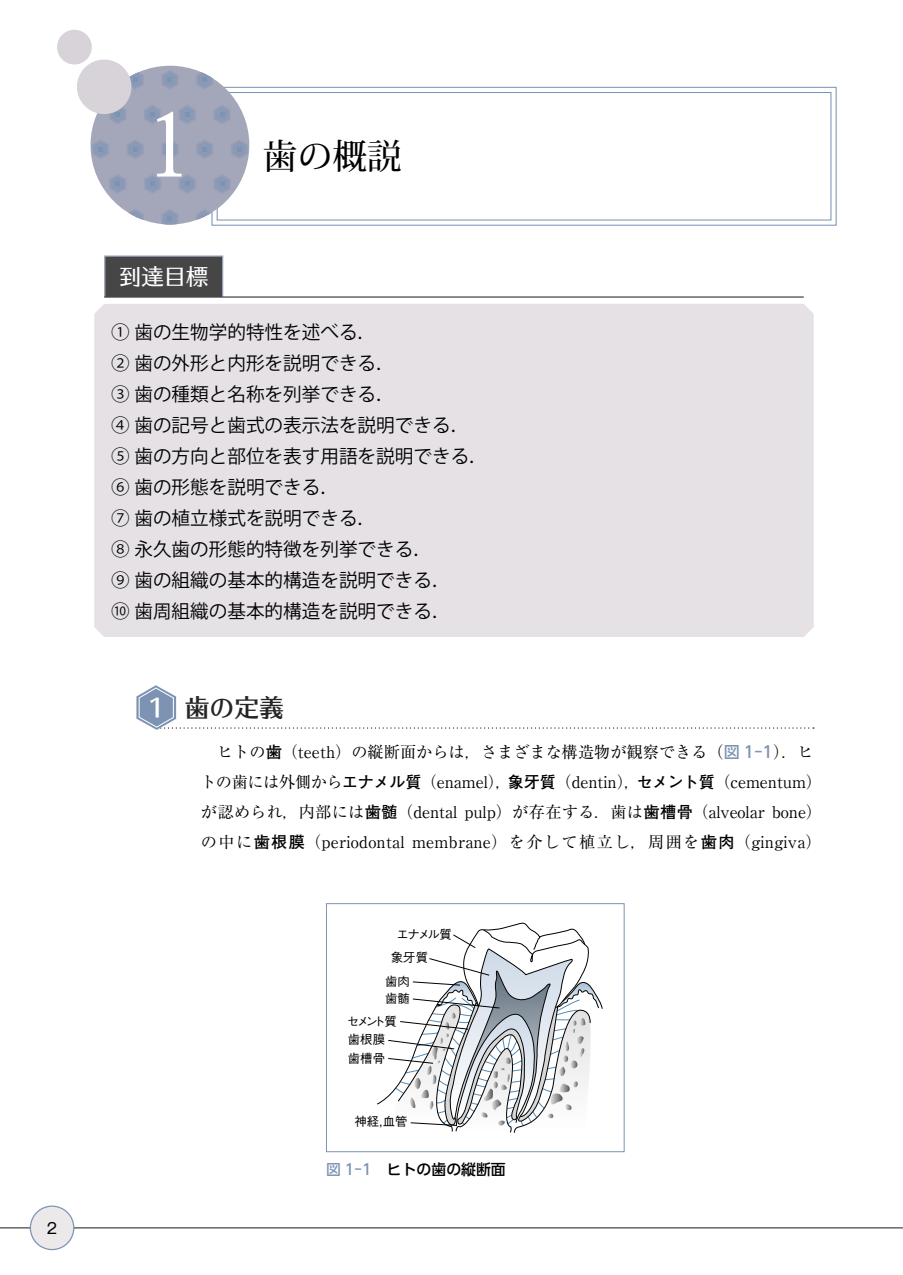
<style>
.page{position:relative;width:903px;height:1275px;background:#fff}
.page>*{position:absolute;margin:0;border:0;box-sizing:border-box;transform-origin:0 0}
.章番号{font:89.25px "Koz Min Pr 6 N";color:#fff}
.章タイトル{font:500 34.65px "Koz Min Pr 6 N";color:#000}
.見出し01{font:24.85px "UD Typos 512 Std";color:#252525}
.t1{font:24.85px "UD Typos 512 Std";color:#fff}
.t2{font:22.4px "UD Typos 510 Std";color:#fff}
.到達目標{font:18.55px "Koz Go Pr 6 N";color:#000}
.本文{font:16.1px/29.8px "Ryumin Pr 5";letter-spacing:.005em;color:#000}
.図キャプション{font:500 14.88px "UD Shin Go Pr 6 N";color:#000}
.t3{font:14.88px "Gothic MB101 Pr 5";color:#000}
.t4{font:500 12.42px "Gothic BBB Pro";color:#000}
.t5{font:500 12.42px/23.6px "Gothic BBB Pro";letter-spacing:-.075em;color:#000}
.t6{font:500 12.42px/18.9px "Gothic BBB Pro";letter-spacing:-.15em;color:#000}
.s1{font-family:"Futo Go B101 Pr 6 N";font-weight:700}
.s2{font-family:"UD Shin Go Pro";font-weight:500;color:#7c93b4}
.s3{color:#7c93b4}
</style>
<div class="page">
<hr style="left:0;top:1227px;width:903px;height:1px;background:#464646">
<div style="left:30px;top:1206px;width:44px;height:43px;background:#ece9eb;border-radius:50%"></div>
<div style="left:30px;top:1205px;width:44px;height:45px;border:1px solid #7c93b4;border-radius:50%"></div>
<svg style="left:136px;top:685px;width:678px;height:45px"></svg>
<svg style="left:211px;top:86px;width:626px;height:140px"></svg>
<div style="left:217px;top:92px;width:614px;height:129px;border:1px solid #7c93b4"></div>
<div style="left:91px;top:66px;width:158px;height:158px;background:#a4a7ba;border-radius:50%"></div>
<svg style="left:128px;top:209px;width:16px;height:11px"></svg>
<svg style="left:162px;top:209px;width:16px;height:15px"></svg>
<svg style="left:196px;top:209px;width:15px;height:11px"></svg>
<svg style="left:109px;top:108px;width:17px;height:16px"></svg>
<svg style="left:92px;top:140px;width:17px;height:19px"></svg>
<svg style="left:109px;top:175px;width:17px;height:18px"></svg>
<svg style="left:127px;top:72px;width:17px;height:18px"></svg>
<svg style="left:144px;top:105px;width:17px;height:19px"></svg>
<svg style="left:127px;top:140px;width:17px;height:19px"></svg>
<svg style="left:144px;top:174px;width:17px;height:19px"></svg>
<svg style="left:162px;top:70px;width:16px;height:19px"></svg>
<svg style="left:179px;top:105px;width:17px;height:19px"></svg>
<svg style="left:162px;top:140px;width:16px;height:19px"></svg>
<svg style="left:179px;top:174px;width:17px;height:19px"></svg>
<svg style="left:196px;top:72px;width:17px;height:17px"></svg>
<svg style="left:214px;top:105px;width:16px;height:19px"></svg>
<svg style="left:196px;top:140px;width:17px;height:19px"></svg>
<svg style="left:231px;top:140px;width:17px;height:19px"></svg>
<svg style="left:214px;top:175px;width:16px;height:18px"></svg>
<div style="left:77px;top:60px;width:54px;height:54px;background:#d7d3d9;border-radius:50%"></div>
<div style="left:57px;top:30px;width:35px;height:34px;background:#d7d3d9;border-radius:50%"></div>
<div style="left:104px;top:255px;width:119px;height:43px;background:#464646;border:1px solid #979fb7"></div>
<hr style="left:104px;top:296px;width:700px;height:2px;background:#464646">
<div style="left:94px;top:304px;width:720px;height:333px;background:#e5e1e5"></div>
<svg style="left:377px;top:923px;width:226px;height:210px"></svg>
<div style="left:326px;top:903px;width:298px;height:249px;border:1px solid #7c93b4"></div>
<p class="t3" style="left:47px;top:1215px;width:12px">2</p>
<p class="章番号" style="left:141px;top:94px;width:56px">1</p>
<p class="章タイトル" style="left:263px;top:137px;width:140px">歯の概説</p>
<p class="t2" style="left:119px;top:257px;width:91px">到達目標</p>
<p class="到達目標" style="left:111px;top:322px;width:267px">① 歯の生物学的特性を述べる．</p>
<p class="到達目標" style="left:111px;top:353px;width:285px">② 歯の外形と内形を説明できる．</p>
<p class="到達目標" style="left:111px;top:384px;width:285px">③ 歯の種類と名称を列挙できる．</p>
<p class="到達目標" style="left:111px;top:415px;width:360px">④ 歯の記号と歯式の表示法を説明できる．</p>
<p class="到達目標" style="left:111px;top:446px;width:378px">⑤ 歯の方向と部位を表す用語を説明できる．</p>
<p class="到達目標" style="left:111px;top:477px;width:229px">⑥ 歯の形態を説明できる．</p>
<p class="到達目標" style="left:111px;top:508px;width:267px">⑦ 歯の植立様式を説明できる．</p>
<p class="到達目標" style="left:111px;top:539px;width:322px">⑧ 永久歯の形態的特徴を列挙できる．</p>
<p class="到達目標" style="left:111px;top:570px;width:341px">⑨ 歯の組織の基本的構造を説明できる．</p>
<p class="到達目標" style="left:111px;top:601px;width:341px">⑩ 歯周組織の基本的構造を説明できる．</p>
<p class="t1" style="left:147px;top:687px;width:20px">1</p>
<p class="見出し01" style="left:185px;top:687px;width:101px">歯の定義</p>
<p class="本文" style="left:200px;top:736px;width:623px">　ヒトの<span class="s1">歯</span>（teeth）の縦断面からは，さまざまな構造物が観察できる（<span class="s2">図 1-1</span>）．ヒトの歯には外側から<span class="s1">エナメル質</span>（enamel），<span class="s1">象牙質</span>（dentin），<span class="s1">セメント質</span>（cementum）が認められ，内部には<span class="s1">歯髄</span>（dental pulp）が存在する．歯は<span class="s1">歯槽骨</span>（alveolar bone）の中に<span class="s1">歯根膜</span>（periodontal membrane）を介して植立し，周囲を<span class="s1">歯肉</span>（gingiva）</p>
<p class="t5" style="left:391px;top:921px;width:62px;text-indent:6px">エナメル質象牙質</p>
<p class="t4" style="left:385px;top:988px;width:26px">歯髄</p>
<p class="t4" style="left:385px;top:971px;width:26px">歯肉</p>
<p class="t6" style="left:347px;top:1010px;width:51px">セメント質歯根膜</p>
<p class="t4" style="left:348px;top:1049px;width:39px">歯槽骨</p>
<p class="t4" style="left:354px;top:1111px;width:55px">神経，血管</p>
<p class="図キャプション" style="left:326px;top:1157px;width:181px"><span class="s3">図 1-1</span>　ヒトの歯の縦断面</p>
</div>
